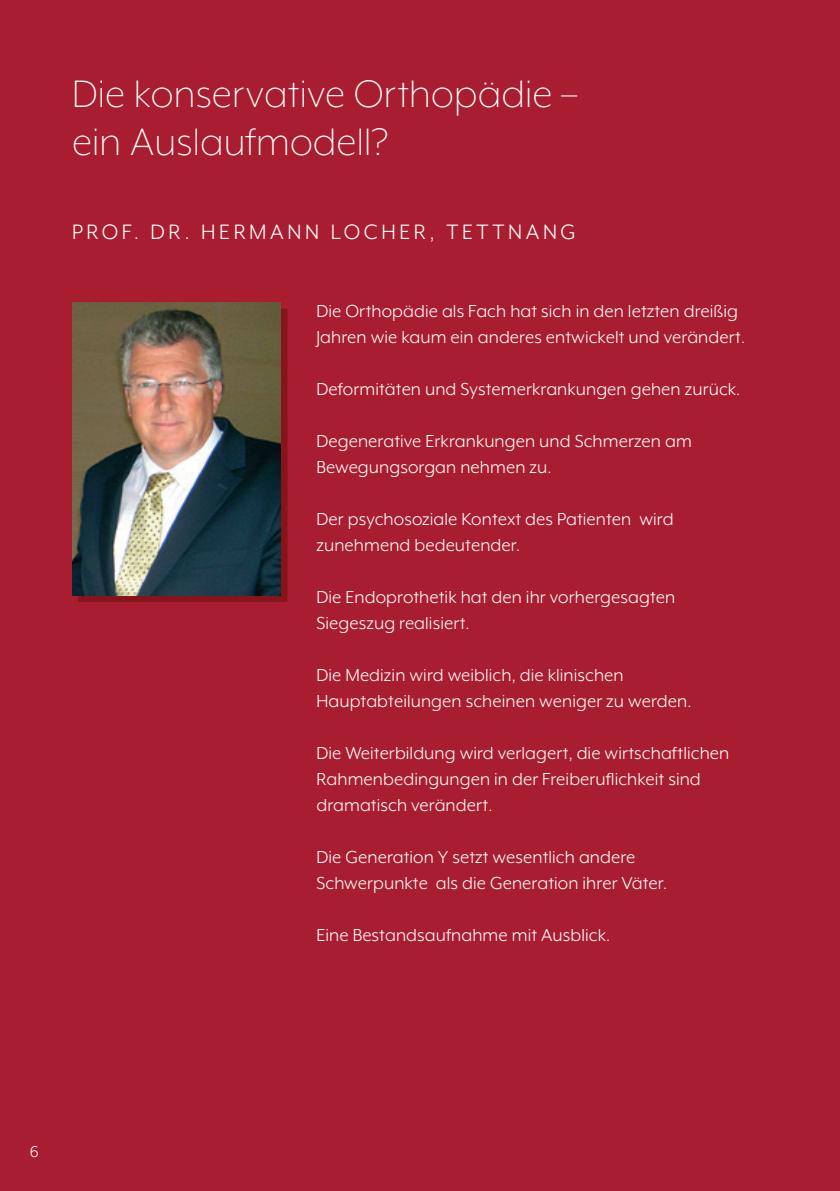
<style>
.page{position:relative;width:840px;height:1191px;background:#fff}
.page>*{position:absolute;margin:0;border:0;box-sizing:border-box;transform-origin:0 0}
.t1{font:300 44px/48px "Mr Eaves XL Mod OT";letter-spacing:.005em;color:#fff}
.t2{font:24px "Mr Eaves XL Mod OT";letter-spacing:.15em;color:#fff}
.t3{font:20px/26px "Mr Eaves XL Mod OT";letter-spacing:.005em;color:#fff}
.t4{font:18px "Mr Eaves XL Mod OT";color:#fff}
</style>
<div class="page">
<div style="left:0;top:0;width:839px;height:1191px;background:#a91d30"></div>
<div style="left:78px;top:308px;width:209px;height:293px;background:#85141b"></div>
<img style="left:72px;top:302px;width:209px;height:293px">
<h1 class="t1" style="left:72px;top:70px;width:506px">Die konservative Orthopädie – ein Auslaufmodell?</h1>
<p class="t2" style="left:72px;top:220px;width:505px">PROF. DR. HERMANN LOCHER, TETTNANG</p>
<p class="t3" style="left:316px;top:297px;width:430px">Die Orthopädie als Fach hat sich in den letzten dreißig<br>Jahren wie kaum ein anderes entwickelt und verändert.</p>
<p class="t3" style="left:316px;top:375px;width:425px">Deformitäten und Systemerkrankungen gehen zurück.</p>
<p class="t3" style="left:316px;top:427px;width:377px">Degenerative Erkrankungen und Schmerzen am<br>Bewegungsorgan nehmen zu.</p>
<p class="t3" style="left:316px;top:505px;width:358px">Der psychosoziale Kontext des Patienten wird zunehmend bedeutender.</p>
<p class="t3" style="left:316px;top:583px;width:360px">Die Endoprothetik hat den ihr vorhergesagten<br>Siegeszug realisiert.</p>
<p class="t3" style="left:316px;top:661px;width:376px">Die Medizin wird weiblich, die klinischen<br>Hauptabteilungen scheinen weniger zu werden.</p>
<p class="t3" style="left:316px;top:739px;width:414px">Die Weiterbildung wird verlagert, die wirtschaftlichen<br>Rahmenbedingungen in der Freiberuflichkeit sind dramatisch verändert.</p>
<p class="t3" style="left:316px;top:843px;width:352px">Die Generation Y setzt wesentlich andere<br>Schwerpunkte als die Generation ihrer Väter.</p>
<p class="t3" style="left:316px;top:921px;width:295px">Eine Bestandsaufnahme mit Ausblick.</p>
<p class="t4" style="left:30px;top:1142px;width:10px">6</p>
</div>
